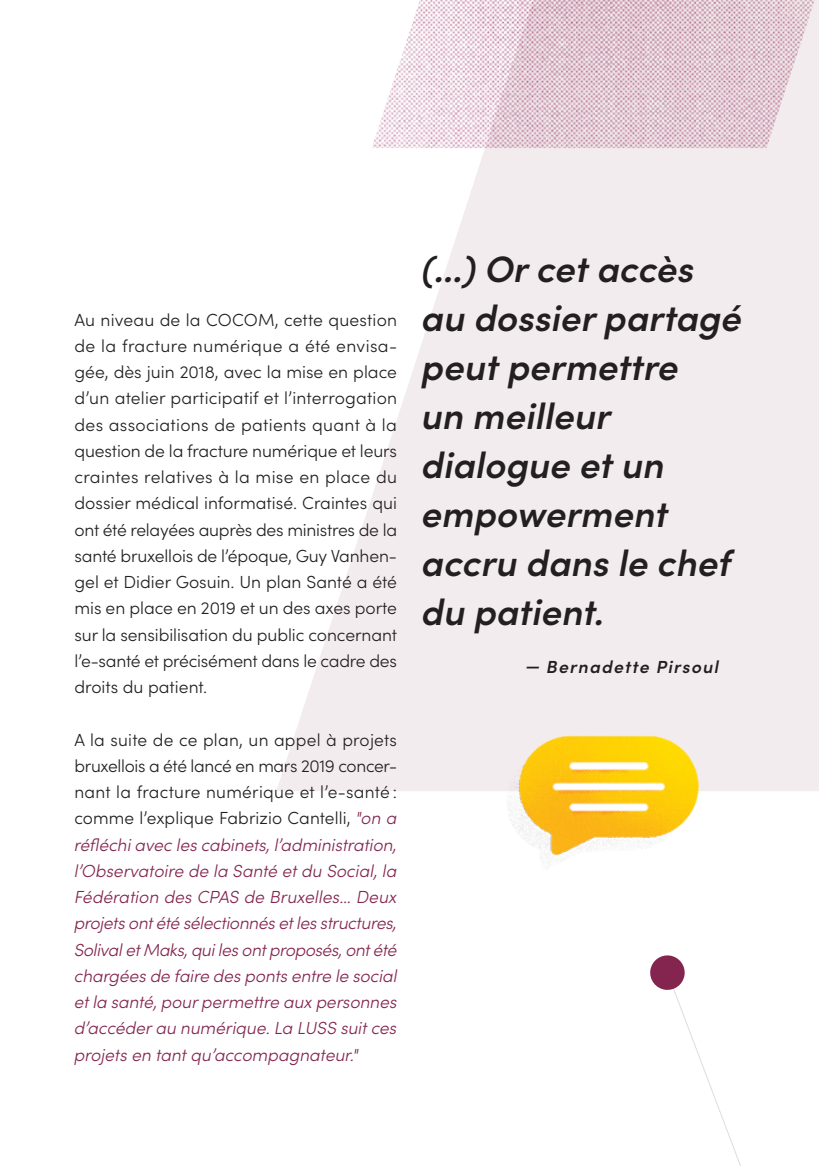
<style>
.page{position:relative;width:819px;height:1166px;background:#fff}
.page>*{position:absolute;margin:0;border:0;box-sizing:border-box;transform-origin:0 0}
.t1{font:italic 600 36.75px/49px "Sofia Pro";color:#231f20}
.t2{font:300 17.5px/26.2px "Sofia Pro";letter-spacing:-.015em;color:#231f20;text-align:justify}
.t3{font:italic 300 17.5px/26.2px "Sofia Pro";color:#83254f;text-align:justify}
.t4{font:italic 600 17.5px "Sofia Pro";letter-spacing:.075em;color:#231f20}
.s1{font-style:normal;color:#231f20}
</style>
<div class="page">
<svg style="left:277px;top:0;width:542px;height:791px;fill:#f3ecee"></svg>
<img style="left:371px;top:0;width:444px;height:148px">
<img style="left:417px;top:707px;width:358px;height:161px">
<svg style="left:650px;top:955px;width:91px;height:211px"></svg>
<p class="t2" style="left:74px;top:305px;width:324px">Au niveau de la COCOM, cette question de la fracture numérique a été envisa&shy;gée, dès juin 2018, avec la mise en place d’un atelier participatif et l’interrogation des associations de patients quant à la question de la fracture numérique et leurs craintes relatives à la mise en place du dossier médical informatisé. Craintes qui ont été relayées auprès des ministres de la santé bruxellois de l’époque, Guy Vanhen&shy;gel et Didier Gosuin. Un plan Santé a été mis en place en 2019 et un des axes porte sur la sensibilisation du public concernant l’e-santé et précisément dans le cadre des droits du patient.</p>
<p class="t3" style="left:74px;top:725px;width:324px"><span class="s1">A la suite de ce plan, un appel à projets bruxellois a été lancé en mars 2019 concer&shy;nant la fracture numérique et l’e-santé : comme l’explique Fabrizio Cantelli,</span> "on a réfléchi avec les cabinets, l’administration, l’Observatoire de la Santé et du Social, la Fédération des CPAS de Bruxelles… Deux projets ont été sélectionnés et les structures, Solival et Maks, qui les ont proposés, ont été chargées de faire des ponts entre le social et la santé, pour permettre aux personnes d’accéder au numérique. La LUSS suit ces projets en tant qu’accompagnateur."</p>
<h1 class="t1" style="left:422px;top:242px;width:322px">(...) Or cet accès au dossier partagé peut permettre<br>un meilleur dialogue et un empowerment accru dans le chef du patient.</h1>
<p class="t4" style="left:525px;top:653px;width:195px">— Bernadette Pirsoul</p>
</div>
